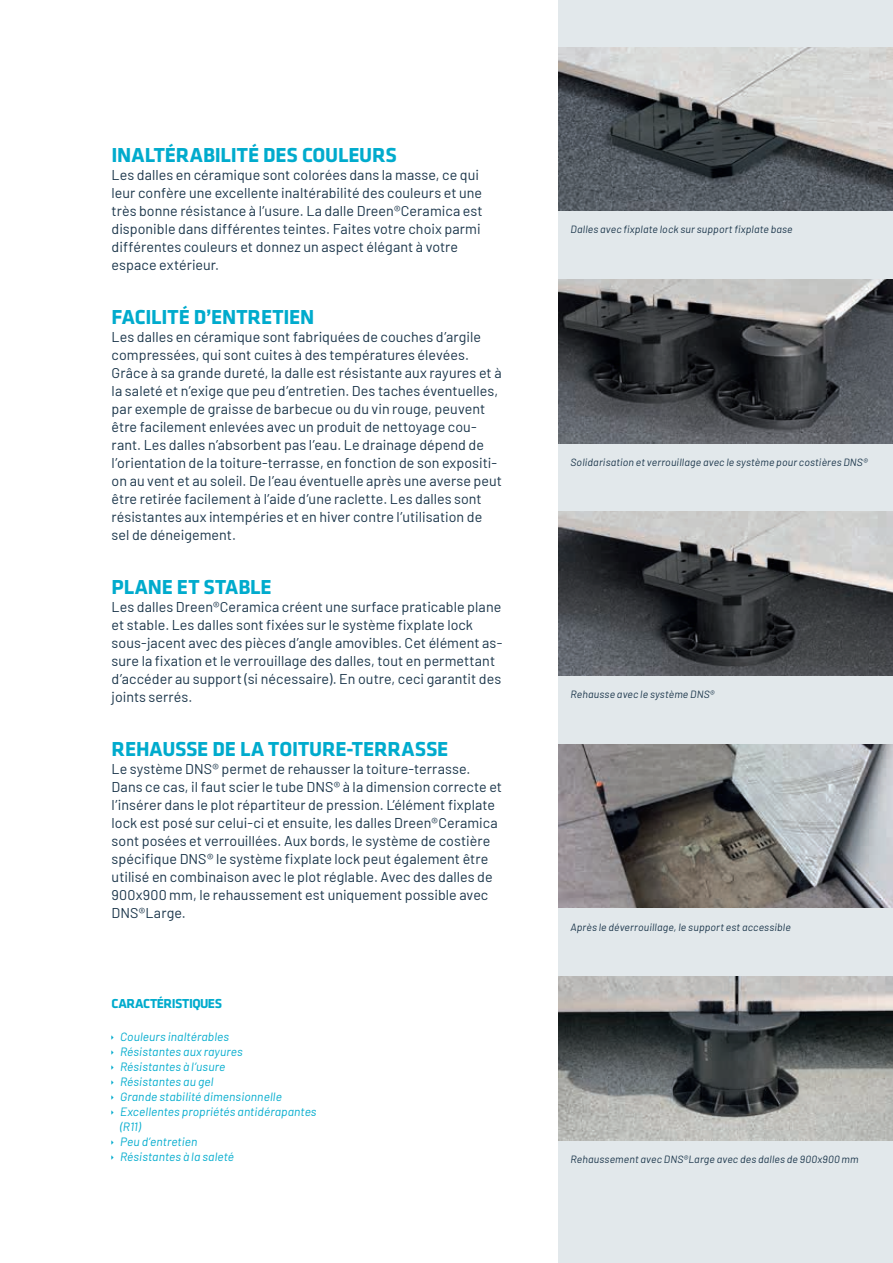
<style>
.page{position:relative;width:893px;height:1263px;background:#fff}
.page>*{position:absolute;margin:0;border:0;box-sizing:border-box;transform-origin:0 0}
.t1{font:700 21px "Klavika";letter-spacing:-.005em;color:#00abcd}
.t2{font:14.25px/18px "Barlow";letter-spacing:.005em;color:#1a354a}
.t3{font:700 13.5px "Klavika";letter-spacing:-.03em;color:#00abcd}
.t4{font:italic 12px/15px "Barlow";letter-spacing:.01em;color:#00abcd}
.t5{font:italic 10.5px "Barlow";letter-spacing:.015em;color:#1a354a}
</style>
<div class="page">
<div style="left:558px;top:0;width:335px;height:1263px;background:#e2e8eb"></div>
<img style="left:558px;top:47px;width:335px;height:164px">
<img style="left:558px;top:279px;width:335px;height:164px">
<img style="left:558px;top:512px;width:335px;height:163px">
<img style="left:558px;top:744px;width:335px;height:164px">
<img style="left:558px;top:976px;width:335px;height:164px">
<h1 class="t1" style="left:112px;top:144px;width:287px">INALTÉRABILITÉ DES COULEURS</h1>
<p class="t2" style="left:112px;top:167px;width:373px">Les dalles en céramique sont colorées dans la masse, ce qui leur confère une excellente inaltérabilité des couleurs et une très bonne résistance à l’usure. La dalle Dreen®Ceramica est disponible dans différentes teintes. Faites votre choix parmi différentes couleurs et donnez un aspect élégant à votre espace extérieur.</p>
<h1 class="t1" style="left:112px;top:306px;width:204px">FACILITÉ D’ENTRETIEN</h1>
<p class="t2" style="left:112px;top:327px;width:392px">Les dalles en céramique sont fabriquées de couches d’argile compressées, qui sont cuites à des températures élevées.<br>Grâce à sa grande dureté, la dalle est résistante aux rayures et à la saleté et n’exige que peu d’entretien. Des taches éventuelles, par exemple de graisse de barbecue ou du vin rouge, peuvent être facilement enlevées avec un produit de nettoyage cou&shy;rant. Les dalles n’absorbent pas l’eau. Le drainage dépend de l’orientation de la toiture-terrasse, en fonction de son expositi&shy;on au vent et au soleil. De l’eau éventuelle après une averse peut être retirée facilement à l’aide d’une raclette. Les dalles sont résistantes aux intempéries et en hiver contre l’utilisation de sel de déneigement.</p>
<h1 class="t1" style="left:112px;top:576px;width:162px">PLANE ET STABLE</h1>
<p class="t2" style="left:112px;top:599px;width:392px">Les dalles Dreen®Ceramica créent une surface praticable plane et stable. Les dalles sont fixées sur le système fixplate lock sous-jacent avec des pièces d’angle amovibles. Cet élément as&shy;sure la fixation et le verrouillage des dalles, tout en permettant d’accéder au support (si nécessaire). En outre, ceci garantit des joints serrés.</p>
<h1 class="t1" style="left:112px;top:738px;width:338px">REHAUSSE DE LA TOITURE-TERRASSE</h1>
<p class="t2" style="left:112px;top:759px;width:392px">Le système DNS® permet de rehausser la toiture-terrasse.<br>Dans ce cas, il faut scier le tube DNS® à la dimension correcte et l’insérer dans le plot répartiteur de pression. L’élément fixplate lock est posé sur celui-ci et ensuite, les dalles Dreen®Ceramica sont posées et verrouillées. Aux bords, le système de costière spécifique DNS® le système fixplate lock peut également être utilisé en combinaison avec le plot réglable. Avec des dalles de 900x900 mm, le rehaussement est uniquement possible avec DNS®Large.</p>
<p class="t3" style="left:112px;top:996px;width:112px">CARACTÉRISTIQUES</p>
<p class="t4" style="left:120px;top:1028px;width:198px">Couleurs inaltérables<br>Résistantes aux rayures<br>Résistantes à l’usure<br>Résistantes au gel<br>Grande stabilité dimensionnelle<br>Excellentes propriétés antidérapantes (R11)<br>Peu d’entretien<br>Résistantes à la saleté</p>
<p class="t5" style="left:570px;top:222px;width:224px">Dalles avec fixplate lock sur support fixplate base</p>
<p class="t5" style="left:570px;top:458px;width:299px">Solidarisation et verrouillage avec le système pour costières DNS®</p>
<p class="t5" style="left:570px;top:690px;width:145px">Rehausse avec le système DNS®</p>
<p class="t5" style="left:570px;top:919px;width:222px">Après le déverrouillage, le support est accessible</p>
<p class="t5" style="left:570px;top:1151px;width:290px">Rehaussement avec DNS®Large avec des dalles de 900x900 mm</p>
</div>
